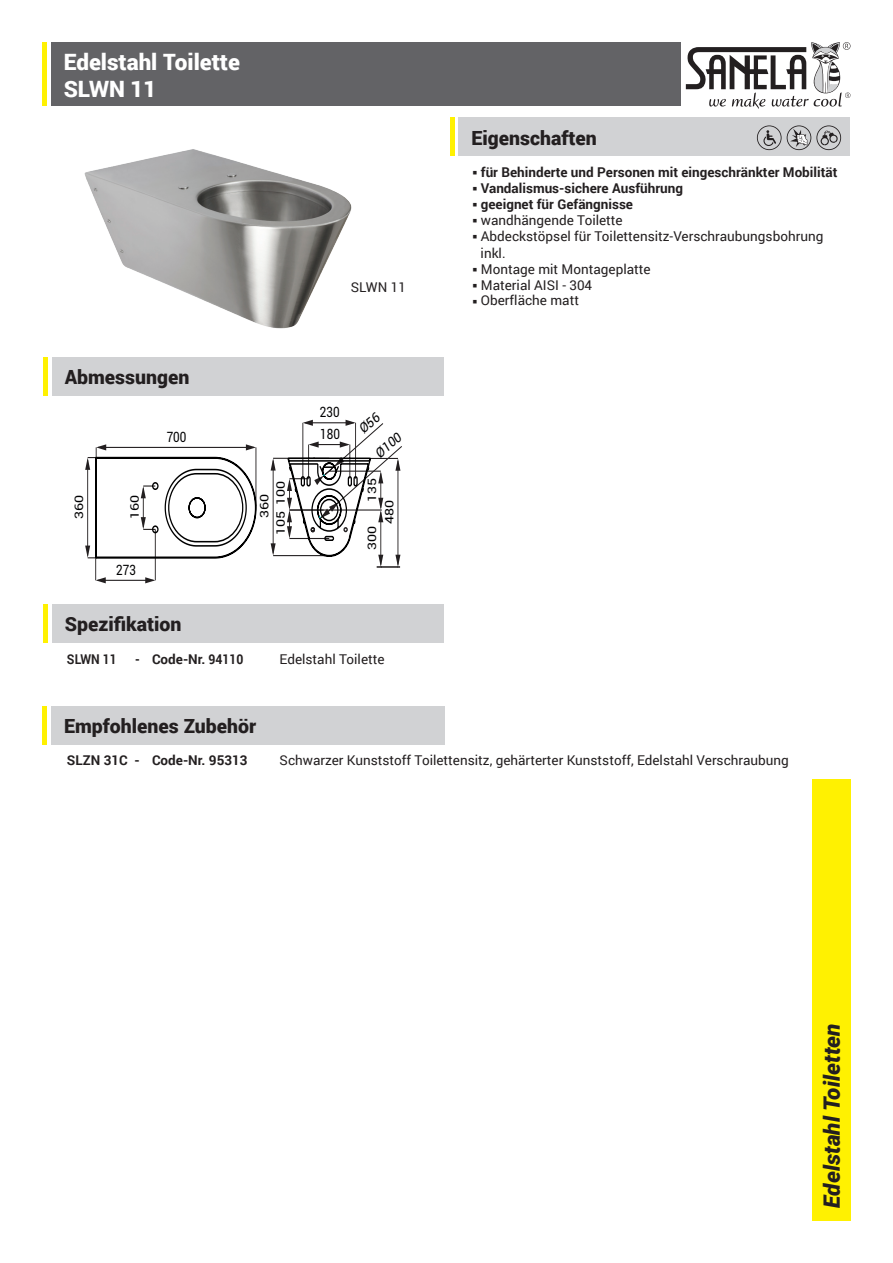
<style>
.page{position:relative;width:893px;height:1263px;background:#fff}
.page>*{position:absolute;margin:0;border:0;box-sizing:border-box;transform-origin:0 0}
.t1{font:900 22.5px "Roboto";color:#fff}
.t2{font:italic 900 22.5px "Roboto";color:#231f20}
.t3{font:900 19.5px "Roboto";color:#231f20}
.t4{font:14.25px "Roboto";color:#000002;scale:.82 1}
.t5{font:13.5px/16.2px "Roboto";color:#231f20}
.t6{font:700 13.5px "Roboto";color:#231f20}
.t7{font:700 13.5px "Roboto";color:#231f20;scale:.9 1}
.t8{font:italic 13.2px "Roboto";color:#000002;scale:.96 1}
.t9{font:11.7px "Roboto";color:#000002;scale:1.22 1}
</style>
<div class="page">
<div style="left:51px;top:43px;width:629px;height:63px;background:#636366"></div>
<div style="left:812px;top:779px;width:38px;height:441px;background:#fff101"></div>
<hr style="left:43px;top:43px;width:4px;height:63px;background:#fff101">
<div style="left:459px;top:117px;width:391px;height:38px;background:#d1d2d4"></div>
<div style="left:52px;top:357px;width:391px;height:38px;background:#d1d2d4"></div>
<hr style="left:44px;top:357px;width:4px;height:38px;background:#fff101">
<hr style="left:450px;top:117px;width:4px;height:38px;background:#fff101">
<div style="left:52px;top:604px;width:391px;height:38px;background:#d1d2d4"></div>
<hr style="left:44px;top:604px;width:4px;height:38px;background:#fff101">
<div style="left:51px;top:706px;width:394px;height:38px;background:#d1d2d4"></div>
<hr style="left:43px;top:706px;width:4px;height:38px;background:#fff101">
<img style="left:84px;top:149px;width:268px;height:180px">
<svg style="left:686px;top:42px;width:164px;height:67px"></svg>
<svg style="left:757px;top:125px;width:84px;height:25px"></svg>
<svg style="left:85px;top:419px;width:317px;height:164px"></svg>
<p class="t1" style="left:64px;top:46px;width:178px">Edelstahl Toilette</p>
<p class="t1" style="left:64px;top:73px;width:94px">SLWN 11</p>
<p class="t3" style="left:65px;top:363px;width:126px">Abmessungen</p>
<p class="t9" style="left:72px;top:519px;width:21px;rotate:-90deg">360</p>
<p class="t9" style="left:128px;top:519px;width:21px;rotate:-90deg">160</p>
<p class="t4" style="left:116px;top:561px;width:26px">273</p>
<p class="t4" style="left:167px;top:429px;width:26px">700</p>
<p class="t5" style="left:351px;top:279px;width:57px">SLWN 11</p>
<p class="t4" style="left:320px;top:404px;width:26px">230</p>
<p class="t4" style="left:320px;top:426px;width:26px">180</p>
<p class="t8" style="left:372px;top:449px;width:33px;rotate:-41deg">Ø100</p>
<p class="t9" style="left:365px;top:502px;width:21px;rotate:-90deg">135</p>
<p class="t9" style="left:274px;top:505px;width:21px;rotate:-90deg">100</p>
<p class="t9" style="left:258px;top:518px;width:21px;rotate:-90deg">360</p>
<p class="t9" style="left:382px;top:524px;width:21px;rotate:-90deg">480</p>
<p class="t9" style="left:274px;top:535px;width:21px;rotate:-90deg">105</p>
<p class="t9" style="left:365px;top:550px;width:21px;rotate:-90deg">300</p>
<p class="t3" style="left:65px;top:610px;width:118px">Spezifikation</p>
<p class="t7" style="left:67px;top:649px;width:57px">SLWN 11</p>
<p class="t7" style="left:135px;top:649px;width:122px">- Code-Nr. 94110</p>
<p class="t5" style="left:280px;top:650px;width:107px">Edelstahl Toilette</p>
<p class="t3" style="left:471px;top:124px;width:127px">Eigenschaften</p>
<p class="t6" style="left:472px;top:162px;width:366px">○ für Behinderte und Personen mit eingeschränkter Mobilität</p>
<p class="t6" style="left:472px;top:178px;width:212px">○ Vandalismus-sichere Ausführung</p>
<p class="t6" style="left:472px;top:195px;width:162px">○ geeignet für Gefängnisse</p>
<p class="t5" style="left:472px;top:212px;width:152px">○ wandhängende Toilette</p>
<p class="t5" style="left:481px;top:228px;width:344px;text-indent:-8px">○ Abdeckstöpsel für Toilettensitz-Verschraubungsbohrung inkl.</p>
<p class="t5" style="left:472px;top:260px;width:180px">○ Montage mit Montageplatte</p>
<p class="t5" style="left:472px;top:277px;width:121px">○ Material AISI - 304</p>
<p class="t5" style="left:472px;top:292px;width:108px">○ Oberfläche matt</p>
<p class="t3" style="left:64px;top:712px;width:194px">Empfohlenes Zubehör</p>
<p class="t6" style="left:67px;top:751px;width:182px">SLZN 31C - Code-Nr. 95313</p>
<p class="t5" style="left:280px;top:752px;width:511px">Schwarzer Kunststoff Toilettensitz, gehärterter Kunststoff, Edelstahl Verschraubung</p>
<p class="t2" style="left:816px;top:1208px;width:186px;rotate:-90deg">Edelstahl Toiletten</p>
</div>
